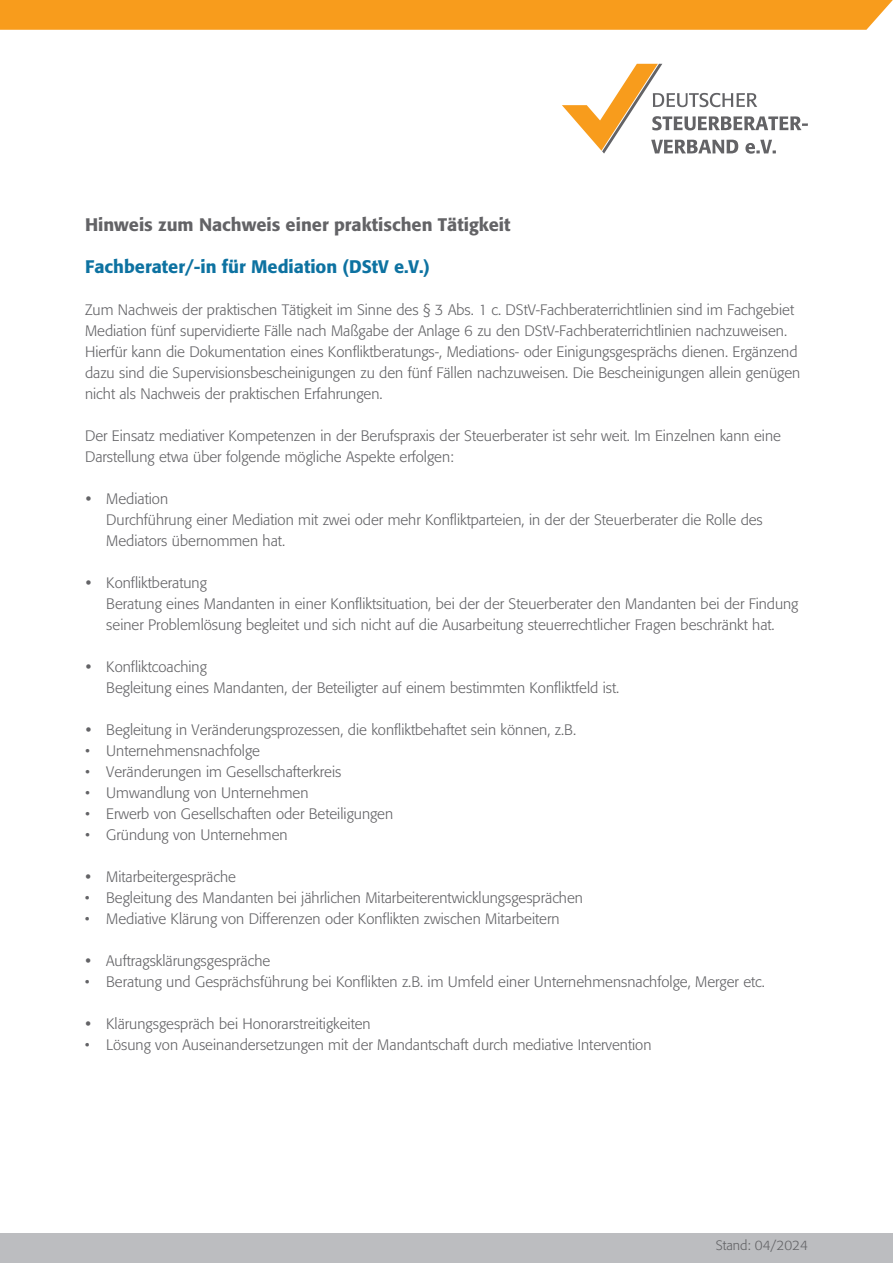
<style>
.page{position:relative;width:893px;height:1263px;background:#fff}
.page>*{position:absolute;margin:0;border:0;box-sizing:border-box;transform-origin:0 0}
.t1{font:500 18px "Formata";color:#636366}
.t2{font:500 18px "Formata";color:#0d72a1}
.t3{font:300 15px/21px "Formata";color:#636366}
.t4{font:300 13.5px "Formata";color:#636366}
</style>
<div class="page">
<div style="left:0;top:0;width:893px;height:30px;background:#f89c1c"></div>
<svg style="left:562px;top:64px;width:246px;height:90px"></svg>
<div style="left:0;top:1233px;width:893px;height:30px;background:#bcbdc0"></div>
<p class="t1" style="left:85px;top:214px;width:427px">Hinweis zum Nachweis einer praktischen Tätigkeit</p>
<p class="t2" style="left:85px;top:256px;width:346px">Fachberater/-in für Mediation (DStV e.V.)</p>
<p class="t3" style="left:85px;top:300px;width:717px">Zum Nachweis der praktischen Tätigkeit im Sinne des § 3 Abs. 1 c. DStV-Fachberaterrichtlinien sind im Fachgebiet Mediation fünf supervidierte Fälle nach Maßgabe der Anlage 6 zu den DStV-Fachberaterrichtlinien nachzuweisen.<br>Hierfür kann die Dokumentation eines Konfliktberatungs-, Mediations- oder Einigungsgesprächs dienen. Ergänzend dazu sind die Supervisionsbescheinigungen zu den fünf Fällen nachzuweisen. Die Bescheinigungen allein genügen nicht als Nachweis der praktischen Erfahrungen.</p>
<p class="t3" style="left:85px;top:426px;width:697px">Der Einsatz mediativer Kompetenzen in der Berufspraxis der Steuerberater ist sehr weit. Im Einzelnen kann eine<br>Darstellung etwa über folgende mögliche Aspekte erfolgen:</p>
<p class="t3" style="left:106px;top:489px;width:658px;text-indent:-21px">• Mediation<br>Durchführung einer Mediation mit zwei oder mehr Konfliktparteien, in der der Steuerberater die Rolle des<br>Mediators übernommen hat.</p>
<p class="t3" style="left:106px;top:573px;width:694px;text-indent:-21px">• Konfliktberatung<br>Beratung eines Mandanten in einer Konfliktsituation, bei der der Steuerberater den Mandanten bei der Findung seiner Problemlösung begleitet und sich nicht auf die Ausarbeitung steuerrechtlicher Fragen beschränkt hat.</p>
<p class="t3" style="left:106px;top:657px;width:514px;text-indent:-21px">• Konfliktcoaching<br>Begleitung eines Mandanten, der Beteiligter auf einem bestimmten Konfliktfeld ist.</p>
<p class="t3" style="left:85px;top:720px;width:493px">• Begleitung in Veränderungsprozessen, die konfliktbehaftet sein können, z.B.</p>
<p class="t3" style="left:85px;top:741px;width:177px">• Unternehmensnachfolge</p>
<p class="t3" style="left:85px;top:762px;width:258px">• Veränderungen im Gesellschafterkreis</p>
<p class="t3" style="left:85px;top:783px;width:225px">• Umwandlung von Unternehmen</p>
<p class="t3" style="left:85px;top:804px;width:310px">• Erwerb von Gesellschaften oder Beteiligungen</p>
<p class="t3" style="left:85px;top:825px;width:204px">• Gründung von Unternehmen</p>
<p class="t3" style="left:85px;top:867px;width:152px">• Mitarbeitergespräche</p>
<p class="t3" style="left:85px;top:888px;width:499px">• Begleitung des Mandanten bei jährlichen Mitarbeiterentwicklungsgesprächen</p>
<p class="t3" style="left:85px;top:909px;width:476px">• Mediative Klärung von Differenzen oder Konflikten zwischen Mitarbeitern</p>
<p class="t3" style="left:85px;top:951px;width:187px">• Auftragsklärungsgespräche</p>
<p class="t3" style="left:85px;top:972px;width:681px">• Beratung und Gesprächsführung bei Konflikten z.B. im Umfeld einer Unternehmensnachfolge, Merger etc.</p>
<p class="t3" style="left:85px;top:1014px;width:287px">• Klärungsgespräch bei Honorarstreitigkeiten</p>
<p class="t3" style="left:85px;top:1035px;width:568px">• Lösung von Auseinandersetzungen mit der Mandantschaft durch mediative Intervention</p>
<p class="t4" style="left:716px;top:1238px;width:94px">Stand: 04/2024</p>
</div>
